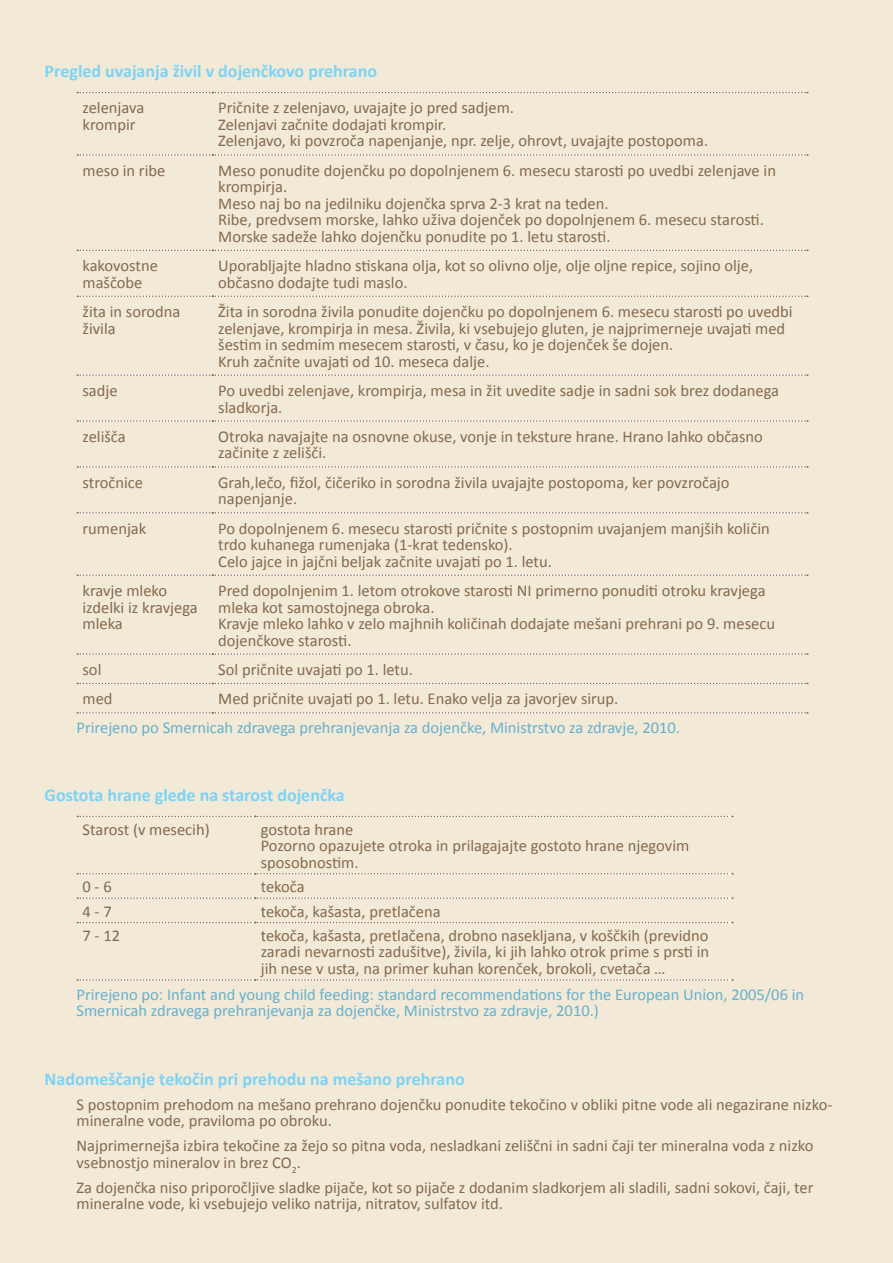
<style>
.page{position:relative;width:893px;height:1263px;background:#f2ead7}
.page>*{position:absolute;margin:0;border:0;box-sizing:border-box;transform-origin:0 0}
.N2_-_izrocek{font:700 18px "Calibri";color:#7cd3f6}
.besedilo_tabela{font:16.5px/16.5px "Calibri";color:#846a4e}
.tekoce_besedilo{font:16.5px/16.5px "Calibri";color:#846a4e}
.k_fotkam{font:16.5px/16.5px "Calibri";color:#67b0ce}
</style>
<div class="page">
<svg style="left:77px;top:92px;width:731px;height:1px"></svg>
<svg style="left:77px;top:154px;width:731px;height:2px"></svg>
<svg style="left:77px;top:250px;width:731px;height:1px"></svg>
<svg style="left:77px;top:295px;width:731px;height:2px"></svg>
<svg style="left:77px;top:374px;width:731px;height:2px"></svg>
<svg style="left:77px;top:420px;width:731px;height:2px"></svg>
<svg style="left:77px;top:466px;width:731px;height:2px"></svg>
<svg style="left:77px;top:512px;width:731px;height:1px"></svg>
<svg style="left:77px;top:574px;width:731px;height:2px"></svg>
<svg style="left:77px;top:653px;width:731px;height:2px"></svg>
<svg style="left:77px;top:683px;width:731px;height:1px"></svg>
<svg style="left:77px;top:712px;width:731px;height:2px"></svg>
<svg style="left:77px;top:816px;width:656px;height:1px"></svg>
<svg style="left:77px;top:873px;width:656px;height:1px"></svg>
<svg style="left:77px;top:897px;width:656px;height:2px"></svg>
<svg style="left:77px;top:922px;width:656px;height:1px"></svg>
<svg style="left:77px;top:979px;width:656px;height:2px"></svg>
<p class="N2_-_izrocek" style="left:45px;top:60px;width:334px">Pregled uvajanja živil v dojenčkovo prehrano</p>
<p class="besedilo_tabela" style="left:83px;top:100px;width:63px">zelenjava</p>
<p class="besedilo_tabela" style="left:83px;top:116px;width:55px">krompir</p>
<p class="besedilo_tabela" style="left:218px;top:100px;width:297px">Pričnite z zelenjavo, uvajajte jo pred sadjem.</p>
<p class="besedilo_tabela" style="left:218px;top:116px;width:229px">Zelenjavi začnite dodajati krompir.</p>
<p class="besedilo_tabela" style="left:218px;top:133px;width:491px">Zelenjavo, ki povzroča napenjanje, npr. zelje, ohrovt, uvajajte postopoma.</p>
<p class="besedilo_tabela" style="left:83px;top:162px;width:84px">meso in ribe</p>
<p class="besedilo_tabela" style="left:218px;top:162px;width:559px">Meso ponudite dojenčku po dopolnjenem 6. mesecu starosti po uvedbi zelenjave in krompirja.</p>
<p class="besedilo_tabela" style="left:218px;top:195px;width:392px">Meso naj bo na jedilniku dojenčka sprva 2-3 krat na teden.</p>
<p class="besedilo_tabela" style="left:218px;top:212px;width:547px">Ribe, predvsem morske, lahko uživa dojenček po dopolnjenem 6. mesecu starosti.</p>
<p class="besedilo_tabela" style="left:218px;top:228px;width:394px">Morske sadeže lahko dojenčku ponudite po 1. letu starosti.</p>
<p class="besedilo_tabela" style="left:83px;top:258px;width:77px">kakovostne maščobe</p>
<p class="besedilo_tabela" style="left:218px;top:258px;width:536px">Uporabljajte hladno stiskana olja, kot so olivno olje, olje oljne repice, sojino olje, občasno dodajte tudi maslo.</p>
<p class="besedilo_tabela" style="left:83px;top:303px;width:100px">žita in sorodna živila</p>
<p class="besedilo_tabela" style="left:218px;top:303px;width:576px">Žita in sorodna živila ponudite dojenčku po dopolnjenem 6. mesecu starosti po uvedbi zelenjave, krompirja in mesa. Živila, ki vsebujejo gluten, je najprimerneje uvajati med šestim in sedmim mesecem starosti, v času, ko je dojenček še dojen.</p>
<p class="besedilo_tabela" style="left:218px;top:353px;width:273px">Kruh začnite uvajati od 10. meseca dalje.</p>
<p class="besedilo_tabela" style="left:83px;top:382px;width:37px">sadje</p>
<p class="besedilo_tabela" style="left:218px;top:382px;width:562px">Po uvedbi zelenjave, krompirja, mesa in žit uvedite sadje in sadni sok brez dodanega sladkorja.</p>
<p class="besedilo_tabela" style="left:83px;top:428px;width:45px">zelišča</p>
<p class="besedilo_tabela" style="left:218px;top:428px;width:546px">Otroka navajajte na osnovne okuse, vonje in teksture hrane. Hrano lahko občasno začinite z zelišči.</p>
<p class="besedilo_tabela" style="left:83px;top:474px;width:62px">stročnice</p>
<p class="besedilo_tabela" style="left:218px;top:474px;width:513px">Grah,lečo, fižol, čičeriko in sorodna živila uvajajte postopoma, ker povzročajo napenjanje.</p>
<p class="besedilo_tabela" style="left:83px;top:520px;width:65px">rumenjak</p>
<p class="besedilo_tabela" style="left:218px;top:520px;width:553px">Po dopolnjenem 6. mesecu starosti pričnite s postopnim uvajanjem manjših količin trdo kuhanega rumenjaka (1-krat tedensko).</p>
<p class="besedilo_tabela" style="left:218px;top:553px;width:335px">Celo jajce in jajčni beljak začnite uvajati po 1. letu.</p>
<p class="besedilo_tabela" style="left:83px;top:582px;width:86px">kravje mleko</p>
<p class="besedilo_tabela" style="left:83px;top:599px;width:117px">izdelki iz kravjega mleka</p>
<p class="besedilo_tabela" style="left:218px;top:582px;width:549px">Pred dopolnjenim 1. letom otrokove starosti NI primerno ponuditi otroku kravjega mleka kot samostojnega obroka.</p>
<p class="besedilo_tabela" style="left:218px;top:615px;width:558px">Kravje mleko lahko v zelo majhnih količinah dodajate mešani prehrani po 9. mesecu dojenčkove starosti.</p>
<p class="besedilo_tabela" style="left:83px;top:661px;width:20px">sol</p>
<p class="besedilo_tabela" style="left:218px;top:661px;width:196px">Sol pričnite uvajati po 1. letu.</p>
<p class="besedilo_tabela" style="left:83px;top:691px;width:32px">med</p>
<p class="besedilo_tabela" style="left:218px;top:691px;width:402px">Med pričnite uvajati po 1. letu. Enako velja za javorjev sirup.</p>
<p class="k_fotkam" style="left:77px;top:719px;width:605px">Prirejeno po Smernicah zdravega prehranjevanja za dojenčke, Ministrstvo za zdravje, 2010.</p>
<p class="N2_-_izrocek" style="left:45px;top:784px;width:302px">Gostota hrane glede na starost dojenčka</p>
<p class="besedilo_tabela" style="left:83px;top:821px;width:129px">Starost (v mesecih)</p>
<p class="besedilo_tabela" style="left:261px;top:821px;width:94px">gostota hrane</p>
<p class="besedilo_tabela" style="left:261px;top:838px;width:430px">Pozorno opazujete otroka in prilagajajte gostoto hrane njegovim sposobnostim.</p>
<p class="besedilo_tabela" style="left:83px;top:878px;width:31px">0 - 6</p>
<p class="besedilo_tabela" style="left:261px;top:878px;width:45px">tekoča</p>
<p class="besedilo_tabela" style="left:83px;top:903px;width:31px">4 - 7</p>
<p class="besedilo_tabela" style="left:261px;top:903px;width:181px">tekoča, kašasta, pretlačena</p>
<p class="besedilo_tabela" style="left:83px;top:927px;width:39px">7 - 12</p>
<p class="besedilo_tabela" style="left:261px;top:927px;width:450px;text-align:justify">tekoča, kašasta, pretlačena, drobno nasekljana, v koščkih (previdno zaradi nevarnosti zadušitve), živila, ki jih lahko otrok prime s prsti in jih nese v usta, na primer kuhan korenček, brokoli, cvetača …</p>
<p class="k_fotkam" style="left:77px;top:986px;width:729px">Prirejeno po: Infant and young child feeding: standard recommendations for the European Union, 2005/06 in<br>Smernicah zdravega prehranjevanja za dojenčke, Ministrstvo za zdravje, 2010.)</p>
<p class="N2_-_izrocek" style="left:45px;top:1067px;width:422px">Nadomeščanje tekočin pri prehodu na mešano prehrano</p>
<p class="tekoce_besedilo" style="left:77px;top:1096px;width:757px">S postopnim prehodom na mešano prehrano dojenčku ponudite tekočino v obliki pitne vode ali negazirane nizko&shy;mineralne vode, praviloma po obroku.</p>
<p class="tekoce_besedilo" style="left:77px;top:1137px;width:738px">Najprimernejša izbira tekočine za žejo so pitna voda, nesladkani zeliščni in sadni čaji ter mineralna voda z nizko vsebnostjo mineralov in brez CO<sub>2</sub>.</p>
<p class="tekoce_besedilo" style="left:77px;top:1179px;width:738px">Za dojenčka niso priporočljive sladke pijače, kot so pijače z dodanim sladkorjem ali sladili, sadni sokovi, čaji, ter mineralne vode, ki vsebujejo veliko natrija, nitratov, sulfatov itd.</p>
</div>
